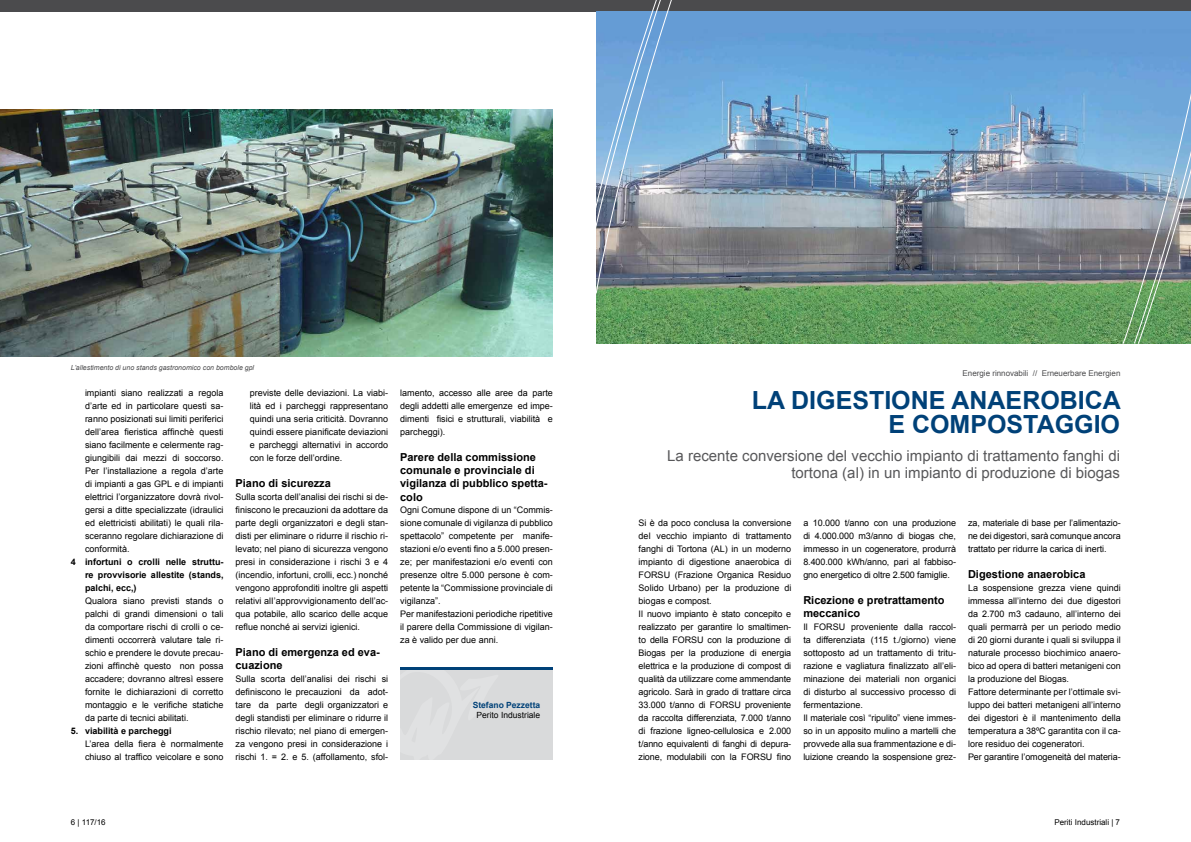
<style>
.page{position:relative;width:1191px;height:842px;background:#fff}
.page>*{position:absolute;margin:0;border:0;box-sizing:border-box;transform-origin:0 0}
.t1{font:700 25px/24px "Arial";color:#004178;text-align:right}
.t2{font:15px/17px "Arial";color:#58585a;text-align:right}
.t3{font:700 11px/13.2px "Arial";color:#000}
.t4{font:9px/13px "Arial";color:#000;text-align:justify}
.t5{font:700 9px/13px "Arial";color:#000;text-align:justify}
.t6{font:8.5px "Arial";color:#000}
.t7{font:700 8.5px "Arial";color:#004178}
.t8{font:8px "Arial";color:#4b4b4d}
.t9{font:8px "Arial";color:#000}
.t10{font:italic 7px "Arial";color:#4b4b4d}
</style>
<div class="page">
<div style="left:0;top:0;width:1191px;height:12px;background:#4b4b4d"></div>
<img style="left:0;top:110px;width:553px;height:247px">
<div style="left:401px;top:667px;width:152px;height:93px;background:#d9dadb"></div>
<hr style="left:401px;top:667px;width:152px;height:3px;background:#004178">
<img style="left:596px;top:12px;width:595px;height:332px">
<svg style="left:596px;top:0;width:79px;height:294px;background:#7f9db9"></svg>
<img style="left:1122px;top:41px;width:69px;height:303px">
<p class="t10" style="left:71px;top:363px;width:185px">L’allestimento di uno stands gastronomico con bombole gpl</p>
<p class="t4" style="left:85px;top:386px;width:140px">impianti siano realizzati a regola d’arte ed in particolare questi sa&shy;ranno posizionati sui limiti periferici dell’area fieristica affinchè questi siano facilmente e celermente rag&shy;giungibili dai mezzi di soccorso.<br>Per l’installazione a regola d’arte di impianti a gas GPL e di impianti elettrici l’organizzatore dovrà rivol&shy;gersi a ditte specializzate (idraulici ed elettricisti abilitati) le quali rila&shy;sceranno regolare dichiarazione di conformità.</p>
<p class="t5" style="left:85px;top:555px;width:140px;text-indent:-14px">4 infortuni o crolli nelle struttu&shy;re provvisorie allestite (stands, palchi, ecc,)</p>
<p class="t4" style="left:85px;top:594px;width:140px">Qualora siano previsti stands o palchi di grandi dimensioni o tali da comportare rischi di crolli o ce&shy;dimenti occorrerà valutare tale ri&shy;schio e prendere le dovute precau&shy;zioni affinchè questo non possa accadere; dovranno altresì essere fornite le dichiarazioni di corretto montaggio e le verifiche statiche da parte di tecnici abilitati.</p>
<p class="t5" style="left:71px;top:724px;width:102px">5. viabilità e parcheggi</p>
<p class="t4" style="left:85px;top:737px;width:140px">L’area della fiera è normalmente chiuso al traffico veicolare e sono</p>
<p class="t4" style="left:250px;top:386px;width:140px">previste delle deviazioni. La viabi&shy;lità ed i parcheggi rappresentano quindi una seria criticità. Dovranno quindi essere pianificate deviazioni e parcheggi alternativi in accordo con le forze dell’ordine.</p>
<p class="t3" style="left:235px;top:477px;width:97px">Piano di sicurezza</p>
<p class="t4" style="left:235px;top:490px;width:154px">Sulla scorta dell’analisi dei rischi si de&shy;finiscono le precauzioni da adottare da parte degli organizzatori e degli stan&shy;disti per eliminare o ridurre il rischio ri&shy;levato; nel piano di sicurezza vengono presi in considerazione i rischi 3 e 4 (incendio, infortuni, crolli, ecc.) nonché vengono approfonditi inoltre gli aspetti relativi alI’approvvigionamento dell’ac&shy;qua potabile, allo scarico delle acque reflue nonché ai servizi igienici.</p>
<p class="t3" style="left:235px;top:646px;width:146px">Piano di emergenza ed eva&shy;cuazione</p>
<p class="t4" style="left:235px;top:672px;width:154px">Sulla scorta dell’analisi dei rischi si definiscono le precauzioni da adot&shy;tare da parte degli organizzatori e degli standisti per eliminare o ridurre il rischio rilevato; nel piano di emergen&shy;za vengono presi in considerazione i rischi 1. = 2. e 5. (affollamento, sfol-</p>
<p class="t4" style="left:400px;top:386px;width:154px">lamento, accesso alle aree da parte degli addetti alle emergenze ed impe&shy;dimenti fisici e strutturali, viabilità e parcheggi).</p>
<p class="t3" style="left:400px;top:451px;width:149px">Parere della commissione comunale e provinciale di vigilanza di pubblico spetta&shy;colo</p>
<p class="t4" style="left:400px;top:503px;width:154px;text-align:left">Ogni Comune dispone di un “Commis&shy;sione comunale di vigilanza di pubblico spettacolo” competente per manife&shy;stazioni e/o eventi fino a 5.000 presen&shy;ze; per manifestazioni e/o eventi con presenze oltre 5.000 persone è com&shy;petente la “Commissione provinciale di vigilanza”.<br>Per manifestazioni periodiche ripetitive il parere della Commissione di vigilan&shy;za è valido per due anni.</p>
<p class="t7" style="left:473px;top:699px;width:69px">Stefano Pezzetta</p>
<p class="t6" style="left:476px;top:710px;width:65px">Perito Industriale</p>
<p class="t8" style="left:962px;top:368px;width:159px">Energie rinnovabili // Erneuerbare Energien</p>
<h1 class="t1" style="left:752px;top:389px;width:370px">LA DIGESTIONE ANAEROBICA<br>E COMPOSTAGGIO</h1>
<h2 class="t2" style="left:667px;top:447px;width:454px">La recente conversione del vecchio impianto di trattamento fanghi di tortona (al) in un impianto di produzione di biogas</h2>
<p class="t4" style="left:638px;top:516px;width:154px;text-align:left">Si è da poco conclusa la conversione del vecchio impianto di trattamento fanghi di Tortona (AL) in un moderno impianto di digestione anaerobica di FORSU (Frazione Organica Residuo Solido Urbano) per la produzione di biogas e compost.<br>Il nuovo impianto è stato concepito e realizzato per garantire lo smaltimen&shy;to della FORSU con la produzione di Biogas per la produzione di energia elettrica e la produzione di compost di qualità da utilizzare come ammendante agricolo. Sarà in grado di trattare circa 33.000 t/anno di FORSU proveniente da raccolta differenziata, 7.000 t/anno di frazione ligneo-cellulosica e 2.000 t/anno equivalenti di fanghi di depura&shy;zione, modulabili con la FORSU fino</p>
<p class="t4" style="left:803px;top:516px;width:154px">a 10.000 t/anno con una produzione di 4.000.000 m3/anno di biogas che, immesso in un cogeneratore, produrrà 8.400.000 kWh/anno, pari al fabbiso&shy;gno energetico di oltre 2.500 famiglie.</p>
<p class="t3" style="left:803px;top:594px;width:143px">Ricezione e pretrattamento meccanico</p>
<p class="t4" style="left:803px;top:620px;width:154px;text-align:left">Il FORSU proveniente dalla raccol&shy;ta differenziata (115 t./giorno) viene sottoposto ad un trattamento di tritu&shy;razione e vagliatura finalizzato all’eli&shy;minazione dei materiali non organici di disturbo al successivo processo di fermentazione.<br>Il materiale così “ripulito” viene immes&shy;so in un apposito mulino a martelli che provvede alla sua frammentazione e di&shy;luizione creando la sospensione grez-</p>
<p class="t4" style="left:968px;top:516px;width:154px">za, materiale di base per l’alimentazio&shy;ne dei digestori, sarà comunque ancora trattato per ridurre la carica di inerti.</p>
<p class="t3" style="left:968px;top:568px;width:119px">Digestione anaerobica</p>
<p class="t4" style="left:968px;top:581px;width:154px;text-align:left">La sospensione grezza viene quindi immessa all’interno dei due digestori da 2.700 m3 cadauno, all’interno dei quali permarrà per un periodo medio di 20 giorni durante i quali si sviluppa il naturale processo biochimico anaero&shy;bico ad opera di batteri metanigeni con la produzione del Biogas.<br>Fattore determinante per l’ottimale svi&shy;luppo dei batteri metanigeni all’interno dei digestori è il mantenimento della temperatura a 38ºC garantita con il ca&shy;lore residuo dei cogeneratori.<br>Per garantire l’omogeneità del materia-</p>
<p class="t9" style="left:71px;top:817px;width:36px">6 | 117/16</p>
<p class="t9" style="left:1054px;top:817px;width:67px">Periti Industriali | 7</p>
</div>
